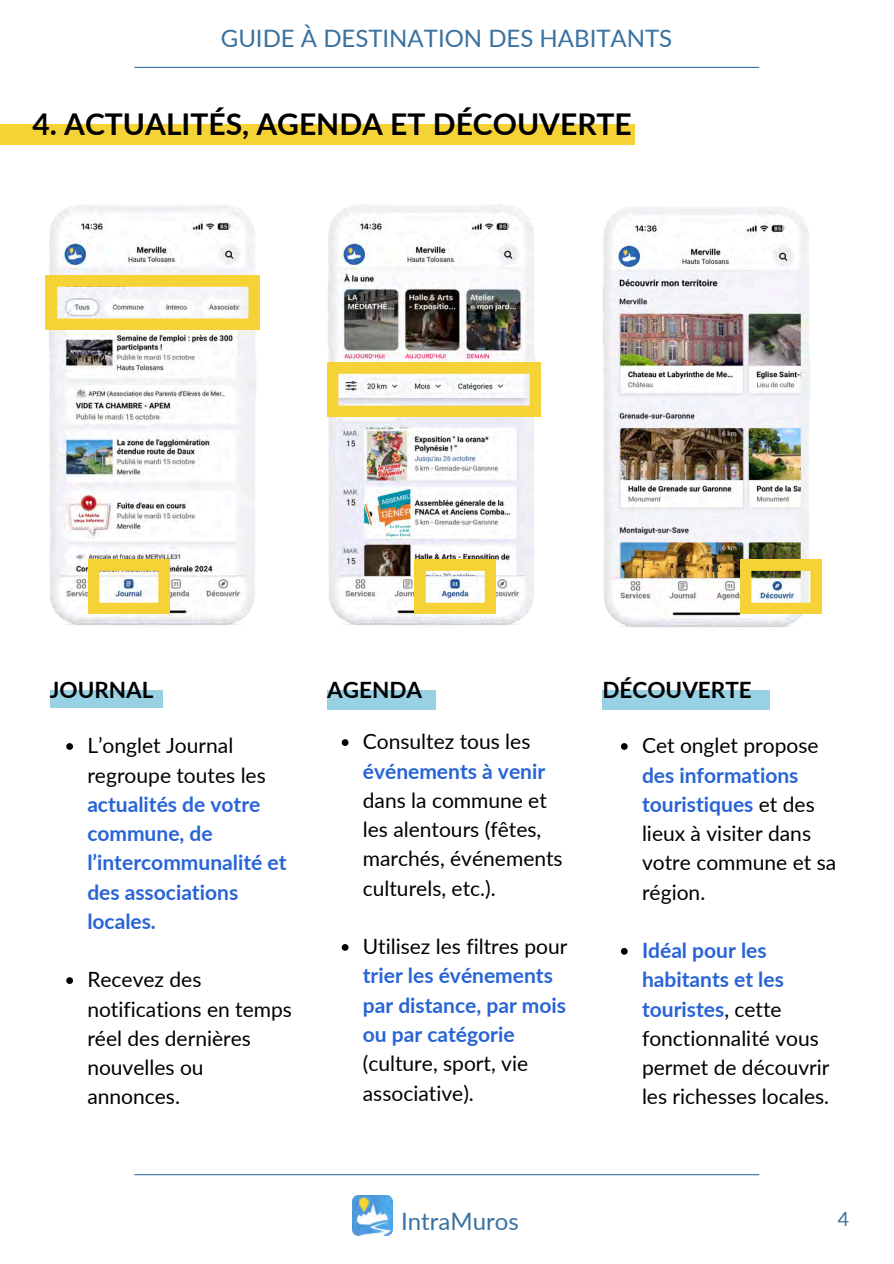
<style>
.page{position:relative;width:894px;height:1264px;background:#fff}
.page>*{position:absolute;margin:0;border:0;box-sizing:border-box;transform-origin:0 0}
.t1{font:700 30px "Lato";color:#000}
.t2{font:24px "Lato";color:#3971a0}
.t3{font:700 22.5px "Lato";color:#000}
.t4{font:21px/29.2px "Lato";color:#000}
.t5{font:700 21px/29.2px "Lato";color:#2864d5}
.t6{font:19.5px "Lato";color:#3971a0}
.s1{font-weight:400;color:#000}
.s2{font-weight:700;color:#2864d5}
</style>
<div class="page">
<hr style="left:134px;top:1174px;width:625px;height:1px;background:#3971a0">
<img style="left:352px;top:1195px;width:40px;height:39px">
<div style="left:0;top:124px;width:634px;height:21px;background:#f5d336"></div>
<div style="left:327px;top:690px;width:108px;height:19px;background:#99d1e4"></div>
<svg style="left:341px;top:739px;width:7px;height:7px"></svg>
<svg style="left:341px;top:944px;width:7px;height:6px"></svg>
<div style="left:602px;top:690px;width:167px;height:19px;background:#99d1e4"></div>
<svg style="left:620px;top:743px;width:7px;height:6px"></svg>
<svg style="left:620px;top:948px;width:7px;height:6px"></svg>
<svg style="left:66px;top:743px;width:7px;height:6px"></svg>
<svg style="left:66px;top:977px;width:7px;height:6px"></svg>
<div style="left:50px;top:690px;width:113px;height:17px;background:#99d1e4"></div>
<hr style="left:134px;top:67px;width:625px;height:1px;background:#3971a0">
<img style="left:49px;top:204px;width:208px;height:421px">
<img style="left:327px;top:204px;width:208px;height:421px">
<img style="left:603px;top:207px;width:207px;height:420px">
<svg style="left:88px;top:559px;width:81px;height:54px"></svg>
<svg style="left:414px;top:559px;width:81px;height:54px"></svg>
<svg style="left:740px;top:559px;width:81px;height:54px"></svg>
<svg style="left:327px;top:362px;width:213px;height:54px"></svg>
<svg style="left:46px;top:275px;width:213px;height:54px"></svg>
<p class="t2" style="left:221px;top:23px;width:453px">GUIDE À DESTINATION DES HABITANTS</p>
<p class="t1" style="left:32px;top:105px;width:600px">4. ACTUALITÉS, AGENDA ET DÉCOUVERTE</p>
<h2 class="t3" style="left:50px;top:675px;width:105px">JOURNAL</h2>
<p class="t5" style="left:87px;top:730px;width:201px"><span class="s1">L’onglet Journal regroupe toutes les </span>actualités de votre commune, de l’intercommunalité et des associations locales.</p>
<p class="t4" style="left:87px;top:964px;width:206px">Recevez des notifications en temps réel des dernières nouvelles ou annonces.</p>
<p class="t3" style="left:327px;top:675px;width:96px">AGENDA</p>
<p class="t4" style="left:363px;top:726px;width:201px">Consultez tous les <span class="s2">événements à venir </span>dans la commune et les alentours (fêtes, marchés, événements culturels, etc.).</p>
<h2 class="t4" style="left:363px;top:931px;width:206px">Utilisez les filtres pour <span class="s2">trier les événements par distance, par mois ou par catégorie </span>(culture, sport, vie associative).</h2>
<p class="t3" style="left:602px;top:675px;width:151px">DÉCOUVERTE</p>
<p class="t4" style="left:641px;top:730px;width:196px">Cet onglet propose <span class="s2">des informations touristiques</span> et des lieux à visiter dans votre commune et sa région.</p>
<h2 class="t4" style="left:641px;top:935px;width:189px"><span class="s2">Idéal pour les habitants et les touristes</span>, cette fonctionnalité vous permet de découvrir les richesses locales.</h2>
<h3 class="t2" style="left:401px;top:1205px;width:119px">IntraMuros</h3>
<p class="t6" style="left:837px;top:1206px;width:13px">4</p>
</div>
